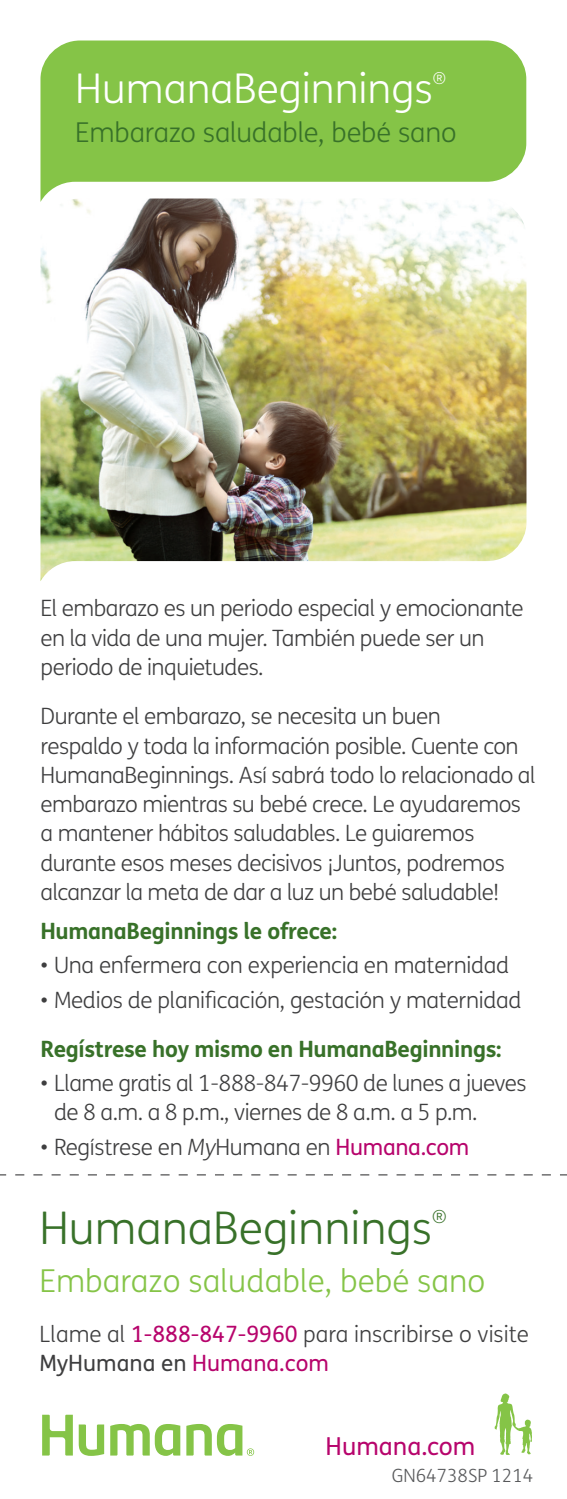
<style>
.page{position:relative;width:567px;height:1499px;background:#fff}
.page>*{position:absolute;margin:0;border:0;box-sizing:border-box;transform-origin:0 0}
.t1{font:300 45px "FS Humana";color:#387129}
.t2{font:300 40.95px "FS Humana";color:#fff}
.t3{font:300 31.5px "FS Humana";color:#85c447}
.Body_Copy_8_5_12_Dar{font:300 27.22px "FS Humana";letter-spacing:-.01em;color:#387129}
.Humana_com{font:24.75px "FS Humana";color:#b7046c}
.Body_Copy_8_5_12_Dar-2{font:300 22.5px/29.2px "FS Humana";letter-spacing:-.025em;color:#3e3e3f}
.Body_Copy_8_5_12_Dar-3{font:300 22.5px/29.2px "FS Humana";color:#3e3e3f}
.t4{font:700 22.5px "FS Humana";letter-spacing:-.015em;color:#387129}
.Photo_Caption_8_5_10{font:300 18.22px "FS Humana";color:#57585a}
.t5{font:300 18px "FS Humana";color:#387129}
.t6{font:300 16.43px "FS Humana";color:#fff}
.s1{font-style:italic}
.s2{font-weight:400;color:#b7046c}
.s3{font-weight:400}
</style>
<div class="page">
<svg style="left:495px;top:1393px;width:37px;height:62px"></svg>
<svg style="left:0;top:1174px;width:567px;height:1px"></svg>
<svg style="left:40px;top:41px;width:486px;height:157px;background:#92ca5b"></svg>
<img style="left:40px;top:198px;width:486px;height:383px">
<svg style="left:42px;top:1414px;width:212px;height:41px"></svg>
<p class="t2" style="left:75px;top:61px;width:359px">HumanaBeginnings</p>
<p class="t6" style="left:433px;top:67px;width:15px">®</p>
<p class="Body_Copy_8_5_12_Dar" style="left:75px;top:113px;width:383px">Embarazo saludable, bebé sano</p>
<p class="Body_Copy_8_5_12_Dar-2" style="left:40px;top:593px;width:485px">El embarazo es un periodo especial y emocionante en la vida de una mujer. También puede ser un periodo de inquietudes.</p>
<p class="Body_Copy_8_5_12_Dar-2" style="left:40px;top:701px;width:497px">Durante el embarazo, se necesita un buen<br>respaldo y toda la información posible. Cuente con HumanaBeginnings. Así sabrá todo lo relacionado al embarazo mientras su bebé crece. Le ayudaremos a mantener hábitos saludables. Le guiaremos durante esos meses decisivos ¡Juntos, podremos alcanzar la meta de dar a luz un bebé saludable!</p>
<p class="t4" style="left:40px;top:914px;width:298px">HumanaBeginnings le ofrece:</p>
<p class="Body_Copy_8_5_12_Dar-2" style="left:40px;top:950px;width:470px">• Una enfermera con experiencia en maternidad</p>
<p class="Body_Copy_8_5_12_Dar-2" style="left:40px;top:984px;width:483px">• Medios de planificación, gestación y maternidad</p>
<p class="t4" style="left:40px;top:1031px;width:463px">Regístrese hoy mismo en HumanaBeginnings:</p>
<p class="Body_Copy_8_5_12_Dar-2" style="left:54px;top:1068px;width:474px;text-indent:-14px">• Llame gratis al 1-888-847-9960 de lunes a jueves de 8 a.m. a 8 p.m., viernes de 8 a.m. a 5 p.m.</p>
<p class="Body_Copy_8_5_12_Dar-2" style="left:40px;top:1131px;width:430px">• Regístrese en <span class="s1">My</span>Humana en <span class="s2">Humana.com</span></p>
<p class="t1" style="left:39px;top:1197px;width:394px">HumanaBeginnings</p>
<p class="t5" style="left:432px;top:1204px;width:16px">®</p>
<p class="t3" style="left:39px;top:1259px;width:447px">Embarazo saludable, bebé sano</p>
<p class="Body_Copy_8_5_12_Dar-3" style="left:39px;top:1318px;width:491px">Llame al <span class="s2">1-888-847-9960</span> para inscribirse o visite<br><span class="s3">MyHumana en</span> <span class="s2">Humana.com</span></p>
<p class="Humana_com" style="left:326px;top:1428px;width:151px">Humana.com</p>
<p class="Photo_Caption_8_5_10" style="left:392px;top:1462px;width:143px">GN64738SP 1214</p>
</div>
